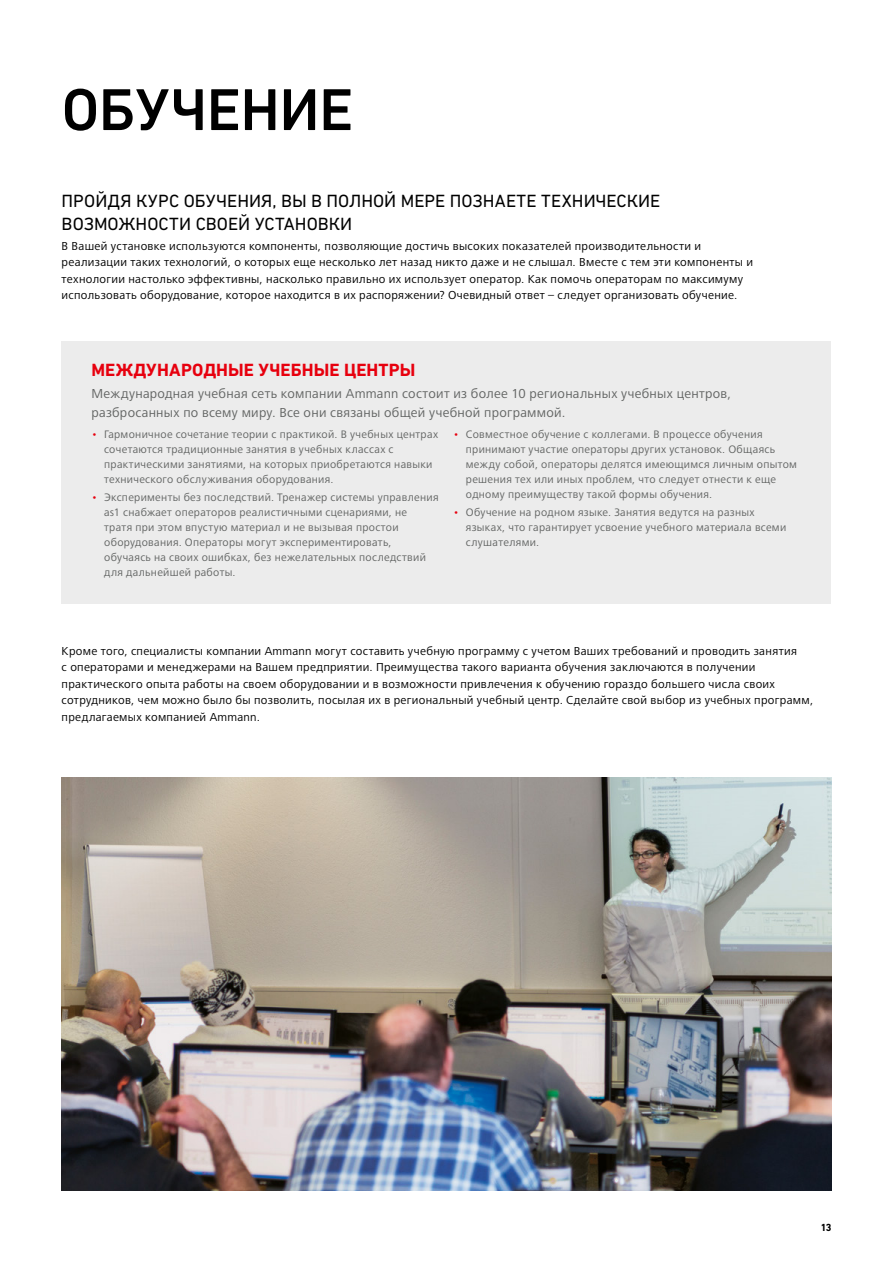
<style>
.page{position:relative;width:893px;height:1263px;background:#fff}
.page>*{position:absolute;margin:0;border:0;box-sizing:border-box;transform-origin:0 0}
.t1{font:500 60px "DIN Next CYR";letter-spacing:-.005em;color:#000}
.t2{font:18px/22.5px "DIN Next CYR";color:#000}
.t3{font:700 18px "DIN Next CYR";letter-spacing:.01em;color:#e7000e}
.t4{font:13.5px/18.8px "Frutiger Next LTW1 G";letter-spacing:.02em;color:#626463}
.t5{font:12px/16.5px "Frutiger Next LTW1 G";letter-spacing:.025em;color:#000}
.t6{font:11.25px/15px "Frutiger Next LTW1 G";letter-spacing:.03em;color:#626463}
.t7{font:700 10.5px "DIN Next CYR";color:#000}
.s1{color:#e7000e}
</style>
<div class="page">
<div style="left:62px;top:342px;width:769px;height:88px;background:#ececec"></div>
<div style="left:62px;top:430px;width:769px;height:174px;background:#ececec"></div>
<img style="left:62px;top:778px;width:769px;height:413px">
<h1 class="t1" style="left:62px;top:75px;width:293px">ОБУЧЕНИЕ</h1>
<h2 class="t2" style="left:62px;top:190px;width:600px">ПРОЙДЯ КУРС ОБУЧЕНИЯ, ВЫ В ПОЛНОЙ МЕРЕ ПОЗНАЕТЕ ТЕХНИЧЕСКИЕ<br>ВОЗМОЖНОСТИ СВОЕЙ УСТАНОВКИ</h2>
<p class="t5" style="left:62px;top:238px;width:693px">В Вашей установке используются компоненты, позволяющие достичь высоких показателей производительности и реализации таких технологий, о которых еще несколько лет назад никто даже и не слышал. Вместе с тем эти компоненты и технологии настолько эффективны, насколько правильно их использует оператор. Как помочь операторам по максимуму использовать оборудование, которое находится в их распоряжении? Очевидный ответ – следует организовать обучение.</p>
<h2 class="t3" style="left:91px;top:360px;width:325px">МЕЖДУНАРОДНЫЕ УЧЕБНЫЕ ЦЕНТРЫ</h2>
<p class="t4" style="left:91px;top:385px;width:641px">Международная учебная сеть компании Ammann состоит из более 10 региональных учебных центров, разбросанных по всему миру. Все они связаны общей учебной программой.</p>
<p class="t6" style="left:104px;top:427px;width:335px;text-indent:-13px"><span class="s1">•</span> Гармоничное сочетание теории с практикой. В учебных центрах сочетаются традиционные занятия в учебных классах с практическими занятиями, на которых приобретаются навыки технического обслуживания оборудования.</p>
<p class="t6" style="left:104px;top:490px;width:336px;text-indent:-13px"><span class="s1">•</span> Эксперименты без последствий. Тренажер системы управления as1 снабжает операторов реалистичными сценариями, не<br>тратя при этом впустую материал и не вызывая простои оборудования. Операторы могут экспериментировать, обучаясь на своих ошибках, без нежелательных последствий для дальнейшей работы.</p>
<p class="t6" style="left:466px;top:427px;width:333px;text-indent:-13px"><span class="s1">•</span> Совместное обучение с коллегами. В процессе обучения принимают участие операторы других установок. Общаясь между собой, операторы делятся имеющимся личным опытом решения тех или иных проблем, что следует отнести к еще одному преимуществу такой формы обучения.</p>
<p class="t6" style="left:466px;top:505px;width:322px;text-indent:-13px"><span class="s1">•</span> Обучение на родном языке. Занятия ведутся на разных языках, что гарантирует усвоение учебного материала всеми слушателями.</p>
<p class="t5" style="left:62px;top:643px;width:753px">Кроме того, специалисты компании Ammann могут составить учебную программу с учетом Ваших требований и проводить занятия<br>с операторами и менеджерами на Вашем предприятии. Преимущества такого варианта обучения заключаются в получении практического опыта работы на своем оборудовании и в возможности привлечения к обучению гораздо большего числа своих сотрудников, чем можно было бы позволить, посылая их в региональный учебный центр. Сделайте свой выбор из учебных программ, предлагаемых компанией Ammann.</p>
<p class="t7" style="left:822px;top:1221px;width:11px">13</p>
</div>
